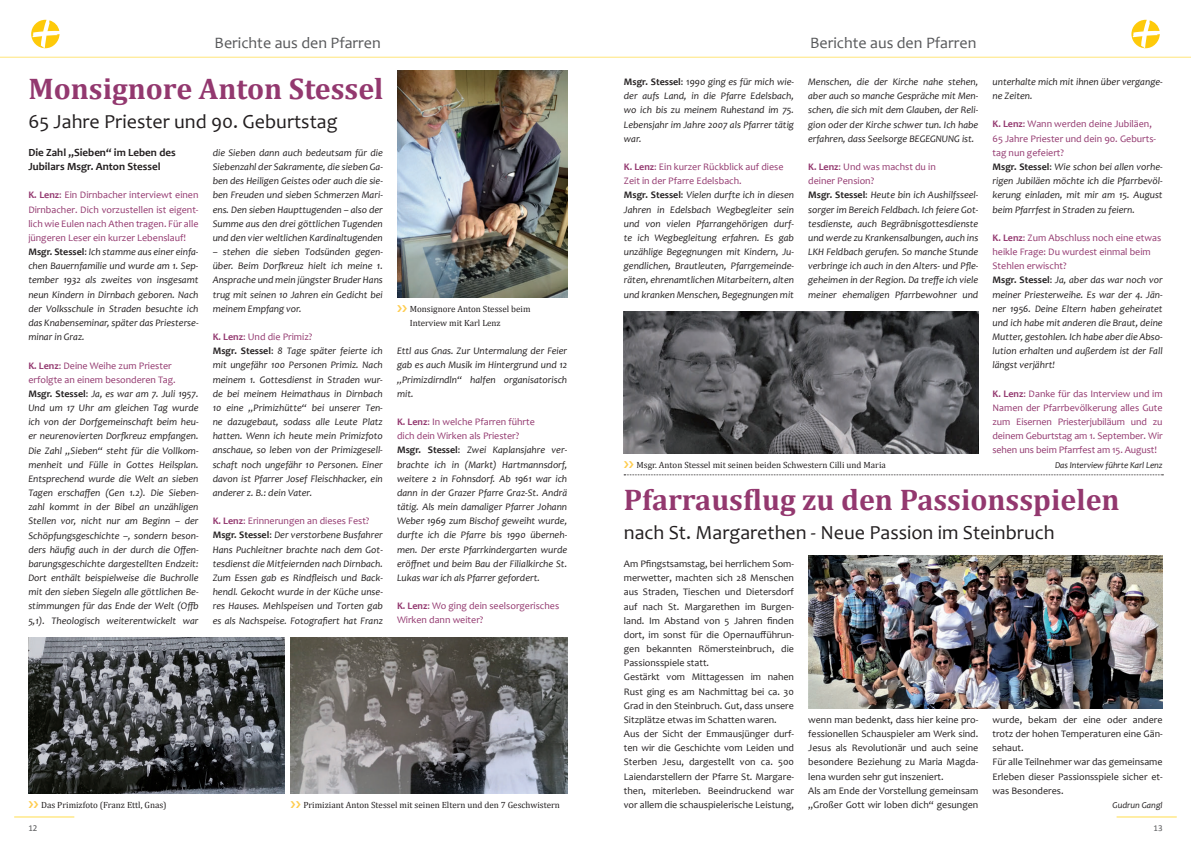
<style>
.page{position:relative;width:1191px;height:842px;background:#fff}
.page>*{position:absolute;margin:0;border:0;box-sizing:border-box;transform-origin:0 0}
.t1{font:700 30px "Cambria";color:#93386f}
.t2{font:20px "Candara";color:#231f20}
.t3{font:16px "Candara";color:#57585a}
.t4{font:700 11px/14.2px "Candara";color:#231f20}
.t5{font:italic 10px/14.2px "Candara";color:#231f20}
.t6{font:10px/14.2px "Candara";color:#231f20}
.t7{font:10px/14.2px "Candara";letter-spacing:-.01em;color:#93386f}
.t8{font:9px/14.2px "Cambria";color:#231f20}
.t9{font:italic 9px "Candara";letter-spacing:-.01em;color:#231f20}
.t10{font:9px "Calibri";color:#57585a}
.s1{font-weight:700;font-style:normal;color:#93386f}
.s2{font-style:normal;color:#93386f}
.s3{font-weight:700;font-style:normal}
.s4{font-style:normal}
.s5{font-weight:700}
</style>
<div class="page">
<hr style="left:0;top:57px;width:1191px;height:1px;background:#ffe578">
<hr style="left:14px;top:816px;width:60px;height:1px;background:#ffde4e">
<hr style="left:1116px;top:816px;width:60px;height:1px;background:#ffde4e">
<svg style="left:1131px;top:20px;width:28px;height:28px"></svg>
<svg style="left:31px;top:20px;width:29px;height:28px"></svg>
<img style="left:808px;top:556px;width:354px;height:153px">
<img style="left:397px;top:71px;width:170px;height:227px">
<img style="left:28px;top:638px;width:257px;height:156px">
<img style="left:291px;top:638px;width:276px;height:156px">
<img style="left:624px;top:312px;width:354px;height:142px">
<svg style="left:624px;top:475px;width:539px;height:1px"></svg>
<h3 class="t3" style="left:215px;top:33px;width:168px">Berichte aus den Pfarren</h3>
<h3 class="t3" style="left:810px;top:33px;width:168px">Berichte aus den Pfarren</h3>
<h1 class="t1" style="left:28px;top:71px;width:357px">Monsignore Anton Stessel</h1>
<h2 class="t2" style="left:28px;top:109px;width:311px">65 Jahre Priester und 90. Geburtstag</h2>
<p class="t4" style="left:28px;top:145px;width:149px">Die Zahl „Sieben“ im Leben des<br>Jubilars Msgr. Anton Stessel</p>
<p class="t5" style="left:28px;top:188px;width:172px"><span class="s1">K. Lenz</span><span class="s2">: Ein Dirnbacher interviewt einen Dirnbacher. Dich vorzustellen ist eigent&shy;lich wie Eulen nach Athen tragen. Für alle jüngeren Leser ein kurzer Lebenslauf!<br></span><span class="s3">Msgr. Stessel</span><span class="s4">:</span> Ich stamme aus einer einfa&shy;chen Bauernfamilie und wurde am 1. Sep&shy;tember 1932 als zweites von insgesamt neun Kindern in Dirnbach geboren. Nach der Volksschule in Straden besuchte ich das Knabenseminar, später das Priesterse&shy;minar in Graz.</p>
<p class="t5" style="left:28px;top:358px;width:172px"><span class="s1">K. Lenz</span><span class="s2">: Deine Weihe zum Priester erfolgte an einem besonderen Tag.<br></span><span class="s3">Msgr. Stessel</span><span class="s4">:</span> Ja, es war am 7. Juli 1957.<br>Und um 17 Uhr am gleichen Tag wurde ich von der Dorfgemeinschaft beim heu&shy;er neurenovierten Dorfkreuz empfangen.<br>Die Zahl „Sieben“ steht für die Vollkom&shy;menheit und Fülle in Gottes Heilsplan.<br>Entsprechend wurde die Welt an sieben Tagen erschaffen (Gen 1.2). Die Sieben&shy;zahl kommt in der Bibel an unzähligen Stellen vor, nicht nur am Beginn – der Schöpfungsgeschichte –, sondern beson&shy;ders häufig auch in der durch die Offen&shy;barungsgeschichte dargestellten Endzeit:<br>Dort enthält beispielweise die Buchrolle mit den sieben Siegeln alle göttlichen Be&shy;stimmungen für das Ende der Welt (Offb 5,1). Theologisch weiterentwickelt war</p>
<p class="t5" style="left:213px;top:145px;width:172px;text-align:justify">die Sieben dann auch bedeutsam für die Siebenzahl der Sakramente, die sieben Ga&shy;ben des Heiligen Geistes oder auch die sie&shy;ben Freuden und sieben Schmerzen Mari&shy;ens. Den sieben Haupttugenden – also der Summe aus den drei göttlichen Tugenden und den vier weltlichen Kardinaltugenden</p>
<p class="t5" style="left:213px;top:245px;width:172px;text-align:justify">– stehen die sieben Todsünden gegen&shy;über. Beim Dorfkreuz hielt ich meine 1.<br>Ansprache und mein jüngster Bruder Hans trug mit seinen 10 Jahren ein Gedicht bei meinem Empfang vor.</p>
<p class="t5" style="left:213px;top:330px;width:172px"><span class="s1">K. Lenz</span><span class="s2">: Und die Primiz?<br></span><span class="s3">Msgr. Stessel</span><span class="s4">:</span> 8 Tage später feierte ich mit ungefähr 100 Personen Primiz. Nach meinem 1. Gottesdienst in Straden wur&shy;de bei meinem Heimathaus in Dirnbach 10 eine „Primizhütte“ bei unserer Ten&shy;ne dazugebaut, sodass alle Leute Platz hatten. Wenn ich heute mein Primizfoto anschaue, so leben von der Primizgesell&shy;schaft noch ungefähr 10 Personen. Einer davon ist Pfarrer Josef Fleischhacker, ein anderer z. B.: dein Vater.</p>
<p class="t5" style="left:213px;top:514px;width:172px"><span class="s1">K. Lenz</span><span class="s2">: Erinnerungen an dieses Fest?<br></span><span class="s3">Msgr. Stessel</span><span class="s4">:</span> Der verstorbene Busfahrer Hans Puchleitner brachte nach dem Got&shy;tesdienst die Mitfeiernden nach Dirnbach.<br>Zum Essen gab es Rindfleisch und Back&shy;hendl. Gekocht wurde in der Küche unse&shy;res Hauses. Mehlspeisen und Torten gab es als Nachspeise. Fotografiert hat Franz</p>
<p class="t8" style="left:410px;top:302px;width:122px">Monsignore Anton Stessel beim<br>Interview mit Karl Lenz</p>
<p class="t5" style="left:397px;top:344px;width:172px;text-align:justify">Ettl aus Gnas. Zur Untermalung der Feier gab es auch Musik im Hintergrund und 12 „Primizdirndln“ halfen organisatorisch mit.</p>
<p class="t5" style="left:397px;top:415px;width:172px"><span class="s1">K. Lenz</span><span class="s2">: In welche Pfarren führte<br>dich dein Wirken als Priester?<br></span><span class="s3">Msgr. Stessel</span><span class="s4">:</span> Zwei Kaplansjahre ver&shy;brachte ich in (Markt) Hartmannsdorf, weitere 2 in Fohnsdorf. Ab 1961 war ich dann in der Grazer Pfarre Graz-St. Andrä tätig. Als mein damaliger Pfarrer Johann Weber 1969 zum Bischof geweiht wurde, durfte ich die Pfarre bis 1990 überneh&shy;men. Der erste Pfarrkindergarten wurde eröffnet und beim Bau der Filialkirche St.<br>Lukas war ich als Pfarrer gefordert.</p>
<p class="t7" style="left:397px;top:599px;width:164px"><span class="s5">K. Lenz</span>: Wo ging dein seelsorgerisches<br>Wirken dann weiter?</p>
<p class="t8" style="left:41px;top:798px;width:127px">Das Primizfoto (Franz Ettl, Gnas)</p>
<p class="t8" style="left:303px;top:798px;width:258px">Primiziant Anton Stessel mit seinen Eltern und den 7 Geschwistern</p>
<p class="t5" style="left:624px;top:75px;width:172px;text-align:justify"><span class="s3">Msgr. Stessel</span><span class="s4">: 1</span>990 ging es für mich wie&shy;der aufs Land, in die Pfarre Edelsbach, wo ich bis zu meinem Ruhestand im 75.<br>Lebensjahr im Jahre 2007 als Pfarrer tätig war.</p>
<p class="t5" style="left:624px;top:160px;width:172px"><span class="s1">K. Lenz</span><span class="s2">: Ein kurzer Rückblick auf diese Zeit in der Pfarre Edelsbach.<br></span><span class="s3">Msgr. Stessel</span><span class="s4">:</span> Vielen durfte ich in diesen Jahren in Edelsbach Wegbegleiter sein und von vielen Pfarrangehörigen durf&shy;te ich Wegbegleitung erfahren. Es gab unzählige Begegnungen mit Kindern, Ju&shy;gendlichen, Brautleuten, Pfarrgemeinde&shy;räten, ehrenamtlichen Mitarbeitern, alten und kranken Menschen, Begegnungen mit</p>
<p class="t5" style="left:808px;top:75px;width:172px;text-align:justify">Menschen, die der Kirche nahe stehen, aber auch so manche Gespräche mit Men&shy;schen, die sich mit dem Glauben, der Reli&shy;gion oder der Kirche schwer tun. Ich habe erfahren, dass Seelsorge BEGEGNUNG ist.</p>
<p class="t5" style="left:808px;top:160px;width:172px"><span class="s1">K. Lenz</span><span class="s2">: Und was machst du in<br>deiner Pension?<br></span><span class="s3">Msgr. Stessel</span><span class="s4">:</span> Heute bin ich Aushilfsseel&shy;sorger im Bereich Feldbach. Ich feiere Got&shy;tesdienste, auch Begräbnisgottesdienste und werde zu Krankensalbungen, auch ins LKH Feldbach gerufen. So manche Stunde verbringe ich auch in den Alters- und Pfle&shy;geheimen in der Region. Da treffe ich viele meiner ehemaligen Pfarrbewohner und</p>
<p class="t5" style="left:992px;top:75px;width:172px">unterhalte mich mit ihnen über vergange&shy;ne Zeiten.</p>
<p class="t5" style="left:992px;top:117px;width:172px"><span class="s1">K. Lenz</span><span class="s2">: Wann werden deine Jubiläen, 65 Jahre Priester und dein 90. Geburts&shy;tag nun gefeiert?<br></span><span class="s3">Msgr. Stessel</span><span class="s4">:</span> Wie schon bei allen vorhe&shy;rigen Jubiläen möchte ich die Pfarrbevöl&shy;kerung einladen, mit mir am 15. August beim Pfarrfest in Straden zu feiern.</p>
<p class="t5" style="left:992px;top:231px;width:172px"><span class="s1">K. Lenz</span><span class="s2">: Zum Abschluss noch eine etwas heikle Frage: Du wurdest einmal beim Stehlen erwischt?<br></span><span class="s3">Msgr. Stessel</span><span class="s4">:</span> Ja, aber das war noch vor meiner Priesterweihe. Es war der 4. Jän&shy;ner 1956. Deine Eltern haben geheiratet und ich habe mit anderen die Braut, deine Mutter, gestohlen. Ich habe aber die Abso&shy;lution erhalten und außerdem ist der Fall längst verjährt!</p>
<p class="t7" style="left:992px;top:386px;width:172px;text-align:justify"><span class="s5">K. Lenz</span>: Danke für das Interview und im Namen der Pfarrbevölkerung alles Gute zum Eisernen Priesterjubiläum und zu deinem Geburtstag am 1. September. Wir sehen uns beim Pfarrfest am 15. August!</p>
<p class="t8" style="left:636px;top:458px;width:251px">Msgr. Anton Stessel mit seinen beiden Schwestern Cilli und Maria</p>
<p class="t9" style="left:1055px;top:459px;width:109px">Das Interview führte Karl Lenz</p>
<h1 class="t1" style="left:624px;top:482px;width:497px">Pfarrausflug zu den Passionsspielen</h1>
<h2 class="t2" style="left:624px;top:520px;width:432px">nach St. Margarethen - Neue Passion im Steinbruch</h2>
<p class="t6" style="left:624px;top:557px;width:172px">Am Pfingstsamstag, bei herrlichem Som&shy;merwetter, machten sich 28 Menschen aus Straden, Tieschen und Dietersdorf auf nach St. Margarethen im Burgen&shy;land. Im Abstand von 5 Jahren finden dort, im sonst für die Opernaufführun&shy;gen bekannten Römersteinbruch, die Passionsspiele statt.<br>Gestärkt vom Mittagessen im nahen Rust ging es am Nachmittag bei ca. 30<br>Grad in den Steinbruch. Gut, dass unsere Sitzplätze etwas im Schatten waren.<br>Aus der Sicht der Emmausjünger durf&shy;ten wir die Geschichte vom Leiden und Sterben Jesu, dargestellt von ca. 500<br>Laiendarstellern der Pfarre St. Margare&shy;then, miterleben. Beeindruckend war vor allem die schauspielerische Leistung,</p>
<p class="t6" style="left:808px;top:712px;width:172px">wenn man bedenkt, dass hier keine pro&shy;fessionellen Schauspieler am Werk sind.<br>Jesus als Revolutionär und auch seine besondere Beziehung zu Maria Magda&shy;lena wurden sehr gut inszeniert.<br>Als am Ende der Vorstellung gemeinsam „Großer Gott wir loben dich“ gesungen</p>
<p class="t6" style="left:992px;top:712px;width:172px">wurde, bekam der eine oder andere trotz der hohen Temperaturen eine Gän&shy;sehaut.<br>Für alle Teilnehmer war das gemeinsame<br>Erleben dieser Passionsspiele sicher et&shy;was Besonderes.</p>
<p class="t9" style="left:1112px;top:800px;width:51px">Gudrun Gangl</p>
<p class="t10" style="left:28px;top:822px;width:11px">12</p>
<p class="t10" style="left:1153px;top:822px;width:11px">13</p>
</div>
